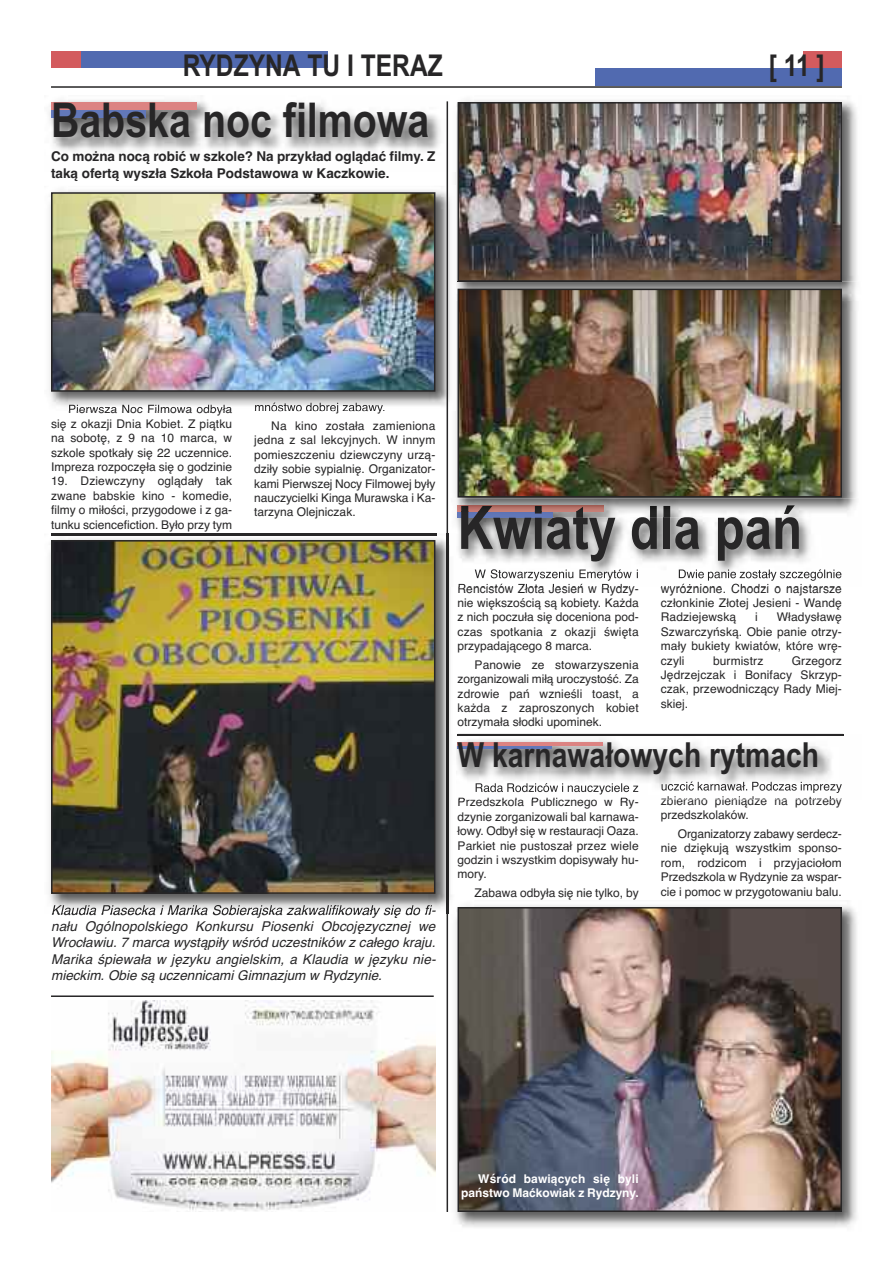
<style>
.page{position:relative;width:893px;height:1263px;background:#fff}
.page>*{position:absolute;margin:0;border:0;box-sizing:border-box;transform-origin:0 0}
.t1{font:700 60px "Arial Narrow";color:#272627}
.t2{font:700 48px "Arial Narrow";color:#272627}
.t3{font:700 34.5px "Arial Narrow";color:#272627}
.t4{font:700 30px "Arial Narrow";color:#272627}
.t5{font:italic 13.5px/16.2px "Helvetica";color:#272627;text-align:justify}
.t6{font:700 13.5px/16.2px "Helvetica";color:#272627}
.t7{font:12px/14.4px "Helvetica";color:#272627;text-align:justify}
.t8{font:700 12px/14.4px "Helvetica";letter-spacing:-.005em;color:#fff;text-align:right}
</style>
<div class="page">
<div style="left:595px;top:68px;width:247px;height:17px;background:#516ab0"></div>
<div style="left:51px;top:51px;width:94px;height:16px;background:#d35b5e"></div>
<div style="left:81px;top:51px;width:247px;height:16px;background:#516ab0"></div>
<div style="left:804px;top:51px;width:38px;height:17px;background:#d35b5e"></div>
<hr style="left:51px;top:86px;width:791px;height:2px;background:#272627">
<img style="left:49px;top:100px;width:400px;height:72px">
<div style="left:51px;top:110px;width:95px;height:7px;background:#6278b9"></div>
<div style="left:51px;top:102px;width:146px;height:8px;background:#dc8382"></div>
<img style="left:49px;top:186px;width:401px;height:225px">
<img style="left:69px;top:405px;width:100px;height:6px">
<img style="left:255px;top:403px;width:81px;height:8px">
<img style="left:54px;top:195px;width:378px;height:194px">
<div style="left:51px;top:192px;width:384px;height:200px;border:2px solid #272627"></div>
<hr style="left:447px;top:101px;width:1px;height:1111px;background:#272627">
<img style="left:455px;top:517px;width:387px;height:70px">
<img style="left:475px;top:569px;width:83px;height:12px">
<img style="left:459px;top:584px;width:84px;height:2px">
<img style="left:679px;top:569px;width:79px;height:12px">
<img style="left:661px;top:584px;width:98px;height:2px">
<img style="left:455px;top:100px;width:402px;height:398px">
<img style="left:461px;top:105px;width:378px;height:174px">
<div style="left:458px;top:102px;width:384px;height:180px;border:2px solid #272627"></div>
<img style="left:456px;top:498px;width:401px;height:19px">
<img style="left:544px;top:506px;width:253px;height:11px">
<img style="left:461px;top:511px;width:83px;height:6px">
<img style="left:461px;top:506px;width:125px;height:5px">
<img style="left:458px;top:282px;width:384px;height:1px">
<img style="left:461px;top:292px;width:378px;height:202px">
<div style="left:458px;top:289px;width:384px;height:208px;border:2px solid #272627"></div>
<hr style="left:458px;top:734px;width:385px;height:1px;background:#272627">
<img style="left:49px;top:533px;width:402px;height:380px">
<img style="left:51px;top:534px;width:385px;height:1px">
<img style="left:447px;top:533px;width:1px;height:380px">
<img style="left:52px;top:905px;width:75px;height:8px">
<img style="left:54px;top:543px;width:378px;height:348px">
<div style="left:51px;top:540px;width:384px;height:354px;border:2px solid #272627"></div>
<hr style="left:51px;top:995px;width:383px;height:2px;background:#272627">
<img style="left:456px;top:735px;width:388px;height:64px">
<img style="left:458px;top:735px;width:385px;height:1px">
<img style="left:476px;top:783px;width:70px;height:9px">
<img style="left:459px;top:798px;width:93px;height:1px">
<img style="left:662px;top:781px;width:78px;height:10px">
<img style="left:661px;top:796px;width:76px;height:3px">
<svg style="left:458px;top:745px;width:94px;height:4px"></svg>
<hr style="left:458px;top:742px;width:145px;height:3px;background:#dc8382">
<img style="left:455px;top:905px;width:402px;height:322px">
<img style="left:461px;top:910px;width:378px;height:299px">
<div style="left:458px;top:907px;width:384px;height:305px;border:2px solid #272627"></div>
<img style="left:51px;top:1001px;width:384px;height:211px">
<h3 class="t4" style="left:183px;top:49px;width:262px">RYDZYNA TU I TERAZ</h3>
<h3 class="t4" style="left:769px;top:49px;width:58px">[11]</h3>
<h2 class="t2" style="left:51px;top:93px;width:380px">Babska noc filmowa</h2>
<p class="t6" style="left:51px;top:149px;width:386px">Co można nocą robić w szkole? Na przykład oglądać filmy. Z taką ofertą wyszła Szkoła Podstawowa w Kaczkowie.</p>
<p class="t7" style="left:51px;top:402px;width:183px;text-indent:17px">Pierwsza Noc Filmowa odbyła się z okazji Dnia Kobiet. Z piątku na sobotę, z 9 na 10 marca, w szkole spotkały się 22 uczennice.<br>Impreza rozpoczęła się o godzinie</p>
<p class="t7" style="left:51px;top:474px;width:183px">19. Dziewczyny oglądały tak zwane babskie kino - komedie, filmy o miłości, przygodowe i z ga&shy;tunku sciencefiction. Było przy tym</p>
<p class="t7" style="left:254px;top:419px;width:183px;text-indent:17px">Na kino została zamieniona jedna z sal lekcyjnych. W innym pomieszczeniu dziewczyny urzą&shy;dziły sobie sypialnię. Organizator&shy;kami Pierwszej Nocy Filmowej były nauczycielki Kinga Murawska i Ka&shy;tarzyna Olejniczak.</p>
<p class="t5" style="left:51px;top:902px;width:386px">Klaudia Piasecka i Marika Sobierajska zakwalifikowały się do fi&shy;nału Ogólnopolskiego Konkursu Piosenki Obcojęzycznej we Wrocławiu. 7 marca wystąpiły wśród uczestników z całego kraju.<br>Marika śpiewała w języku angielskim, a Klaudia w języku nie&shy;mieckim. Obie są uczennicami Gimnazjum w Rydzynie.</p>
<h1 class="t1" style="left:458px;top:493px;width:346px">Kwiaty dla pań</h1>
<p class="t7" style="left:458px;top:581px;width:183px">Rencistów Złota Jesień w Rydzy&shy;nie większością są kobiety. Każda z nich poczuła się doceniona pod&shy;czas spotkania z okazji święta przypadającego 8 marca.</p>
<p class="t7" style="left:458px;top:657px;width:183px;text-indent:17px">Panowie ze stowarzyszenia zorganizowali miłą uroczystość. Za zdrowie pań wznieśli toast, a każda z zaproszonych kobiet otrzymała słodki upominek.</p>
<p class="t7" style="left:661px;top:581px;width:183px">wyróżnione. Chodzi o najstarsze członkinie Złotej Jesieni - Wandę Radziejewską</p>
<p class="t7" style="left:661px;top:610px;width:183px;text-indent:116px">Władysławę Szwarczyńską. Obie panie otrzy&shy;mały bukiety kwiatów, które wrę&shy;czyli</p>
<p class="t7" style="left:755px;top:610px;width:4px">i</p>
<p class="t7" style="left:661px;top:653px;width:183px;text-indent:131px">Grzegorz Jędrzejczak i Bonifacy Skrzyp&shy;czak, przewodniczący Rady Miej&shy;skiej.</p>
<p class="t7" style="left:713px;top:653px;width:52px">burmistrz</p>
<h3 class="t3" style="left:458px;top:735px;width:363px">W karnawałowych rytmach</h3>
<p class="t7" style="left:458px;top:795px;width:183px">Przedszkola Publicznego w Ry&shy;dzynie zorganizowali bal karnawa&shy;łowy. Odbył się w restauracji Oaza.<br>Parkiet nie pustoszał przez wiele godzin i wszystkim dopisywały hu&shy;mory.</p>
<p class="t7" style="left:475px;top:886px;width:166px">Zabawa odbyła się nie tylko, by</p>
<p class="t7" style="left:661px;top:793px;width:183px">zbierano pieniądze na potrzeby przedszkolaków.</p>
<p class="t7" style="left:661px;top:826px;width:183px;text-indent:17px">Organizatorzy zabawy serdecz&shy;nie dziękują wszystkim sponso&shy;rom, rodzicom i przyjaciołom Przedszkola w Rydzynie za wspar&shy;cie i pomoc w przygotowaniu balu.</p>
<p class="t8" style="left:461px;top:1171px;width:179px">Wśród bawiących się byli państwo Maćkowiak z Rydzyny.</p>
</div>
